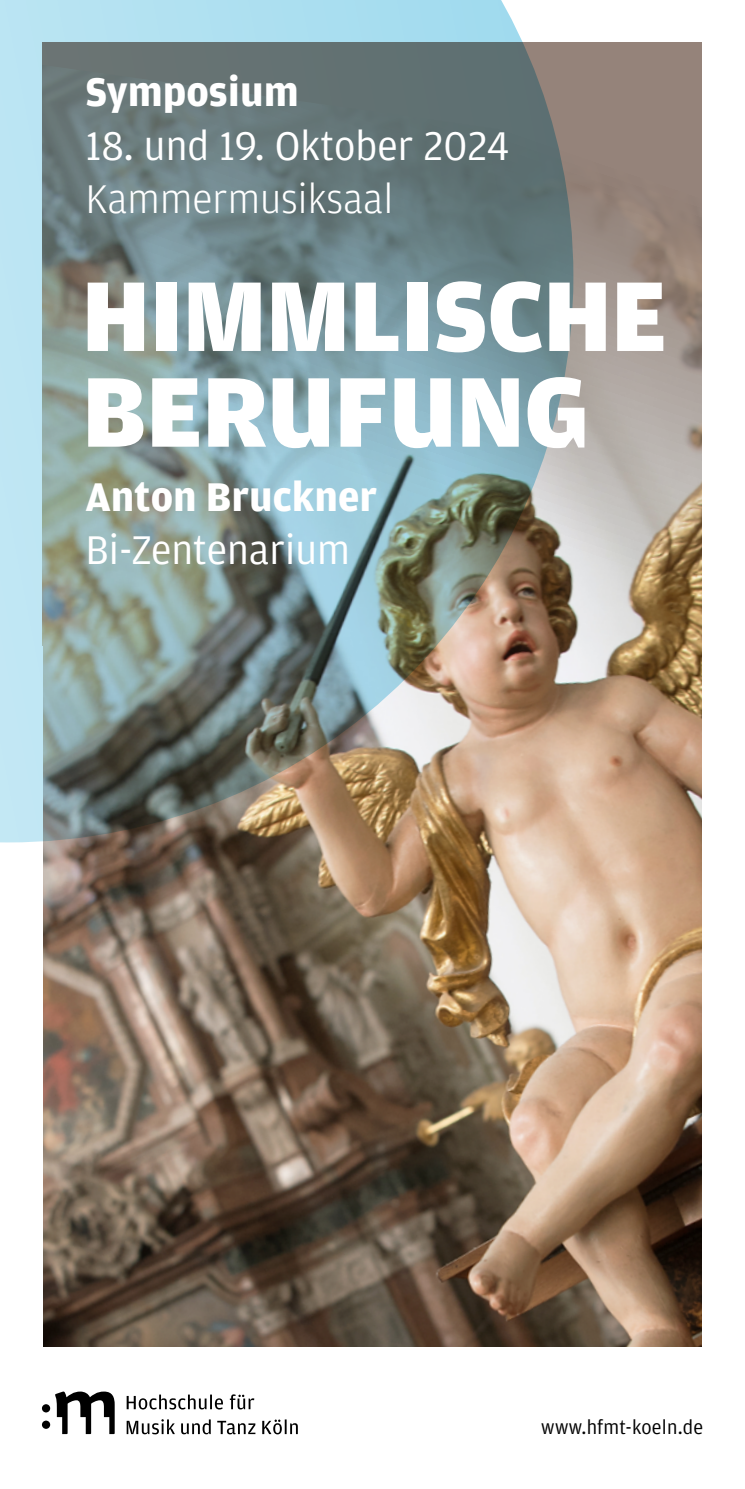
<style>
.page{position:relative;width:745px;height:1489px;background:#fff}
.page>*{position:absolute;margin:0;border:0;box-sizing:border-box;transform-origin:0 0}
.t1{font:900 105px/95.8px "Amplitude";color:#fff}
.t2{font:42.5px "Amplitude";color:#fff}
.t3{font:700 42.5px "Amplitude";color:#fff}
.t4{font:300 42.5px "Amplitude";color:#fff}
.t5{font:20.5px "Amplitude";letter-spacing:.01em;color:#000}
</style>
<div class="page">
<img style="left:43px;top:64px;width:659px;height:1282px">
<img style="left:0;top:0;width:573px;height:842px">
<svg style="left:126px;top:1394px;width:128px;height:15px"></svg>
<svg style="left:126px;top:1419px;width:171px;height:15px"></svg>
<svg style="left:55px;top:1391px;width:60px;height:42px"></svg>
<svg style="left:42px;top:1403px;width:8px;height:9px"></svg>
<div style="left:42px;top:1420px;width:8px;height:8px;background:#000;border-radius:50%"></div>
<p class="t3" style="left:85px;top:69px;width:215px">Symposium</p>
<p class="t2" style="left:85px;top:122px;width:426px">18. und 19. Oktober 2024</p>
<p class="t4" style="left:85px;top:175px;width:309px">Kammermusiksaal</p>
<h1 class="t1" style="left:82px;top:269px;width:586px">HIMMLISCHE<br>BERUFUNG</h1>
<p class="t3" style="left:85px;top:472px;width:293px">Anton Bruckner</p>
<p class="t2" style="left:85px;top:526px;width:266px">Bi-Zentenarium</p>
<p class="t5" style="left:541px;top:1415px;width:163px">www.hfmt-koeln.de</p>
</div>
